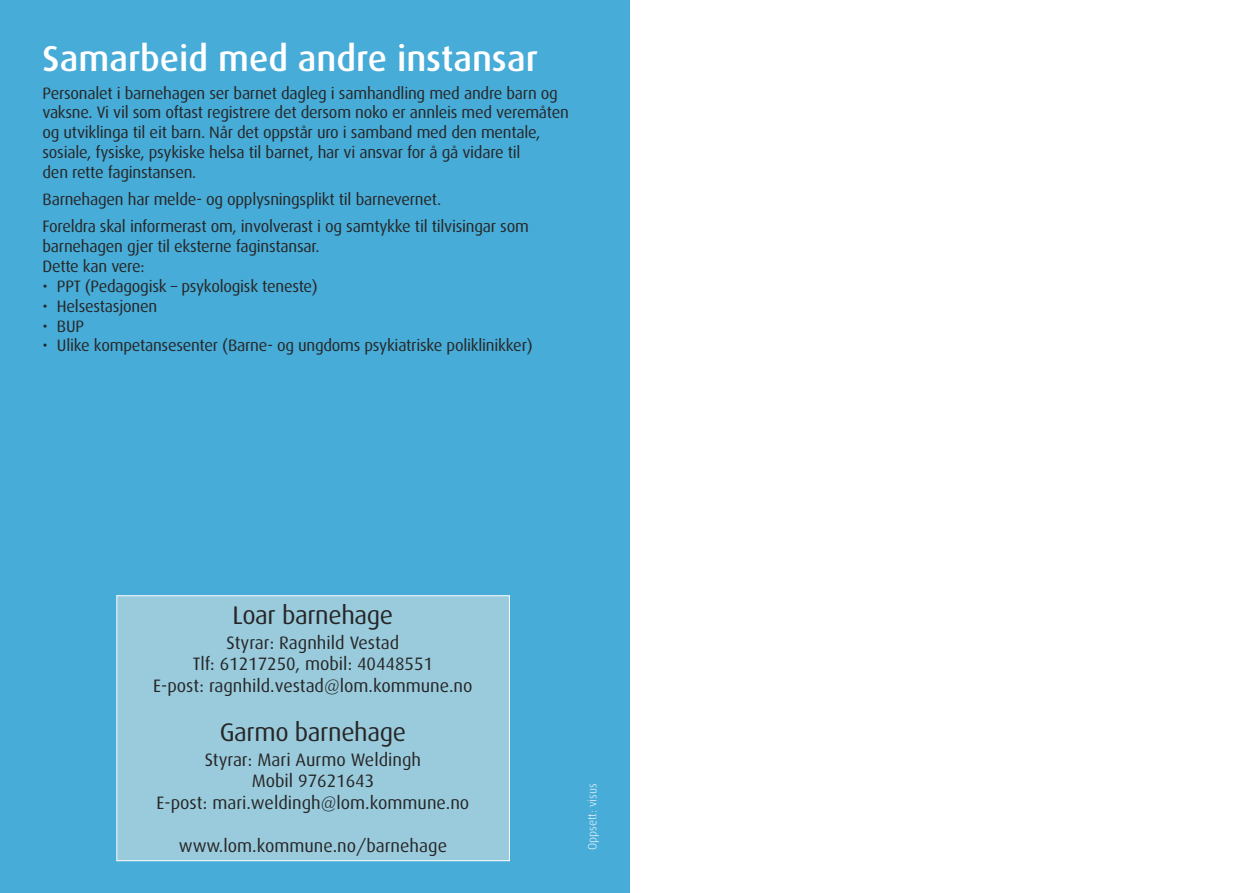
<style>
.page{position:relative;width:1259px;height:893px;background:#fff}
.page>*{position:absolute;margin:0;border:0;box-sizing:border-box;transform-origin:0 0}
.t1{font:500 36px "Dax";color:#fff}
.t2{font:25.5px "Dax";letter-spacing:-.015em;color:#272627}
.t3{font:18px/21.6px "Dax";color:#272627;text-align:center}
.t4{font:16.5px/19.8px "Dax";letter-spacing:-.015em;color:#272627}
.t5{font:300 12px "Dax";color:#fff}
</style>
<div class="page">
<div style="left:0;top:0;width:629px;height:893px;background:#47acd7"></div>
<div style="left:117px;top:596px;width:392px;height:264px;background:#99cbdc"></div>
<div style="left:116px;top:595px;width:394px;height:266px;border:1px solid #fff"></div>
<h1 class="t1" style="left:43px;top:43px;width:497px">Samarbeid med andre instansar</h1>
<p class="t4" style="left:43px;top:84px;width:528px">Personalet i barnehagen ser barnet dagleg i samhandling med andre barn og vaksne. Vi vil som oftast registrere det dersom noko er annleis med veremåten og utviklinga til eit barn. Når det oppstår uro i samband med den mentale, sosiale, fysiske, psykiske helsa til barnet, har vi ansvar for å gå vidare til<br>den rette faginstansen.</p>
<p class="t4" style="left:43px;top:187px;width:488px;line-height:27.3px">Barnehagen har melde- og opplysningsplikt til barnevernet.<br>Foreldra skal informerast om, involverast i og samtykke til tilvisingar som</p>
<p class="t4" style="left:43px;top:238px;width:278px">barnehagen gjer til eksterne faginstansar.<br>Dette kan vere:</p>
<p class="t4" style="left:43px;top:277px;width:277px">• PPT (Pedagogisk – psykologisk teneste)</p>
<p class="t4" style="left:43px;top:297px;width:116px">• Helsestasjonen</p>
<p class="t4" style="left:43px;top:317px;width:43px">• BUP</p>
<p class="t4" style="left:43px;top:337px;width:492px">• Ulike kompetansesenter (Barne- og ungdoms psykiatriske poliklinikker)</p>
<h2 class="t2" style="left:233px;top:604px;width:162px">Loar barnehage</h2>
<p class="t3" style="left:153px;top:633px;width:321px">Styrar: Ragnhild Vestad<br>Tlf: 61217250, mobil: 40448551<br>E-post: ragnhild.vestad@lom.kommune.no</p>
<h2 class="t2" style="left:220px;top:721px;width:188px">Garmo barnehage</h2>
<p class="t3" style="left:157px;top:750px;width:314px">Styrar: Mari Aurmo Weldingh<br>Mobil 97621643<br>E-post: mari.weldingh@lom.kommune.no</p>
<p class="t3" style="left:179px;top:836px;width:270px">www.lom.kommune.no/barnehage</p>
<p class="t5" style="left:588px;top:850px;width:68px;rotate:-90deg">Oppsett: visus</p>
</div>
